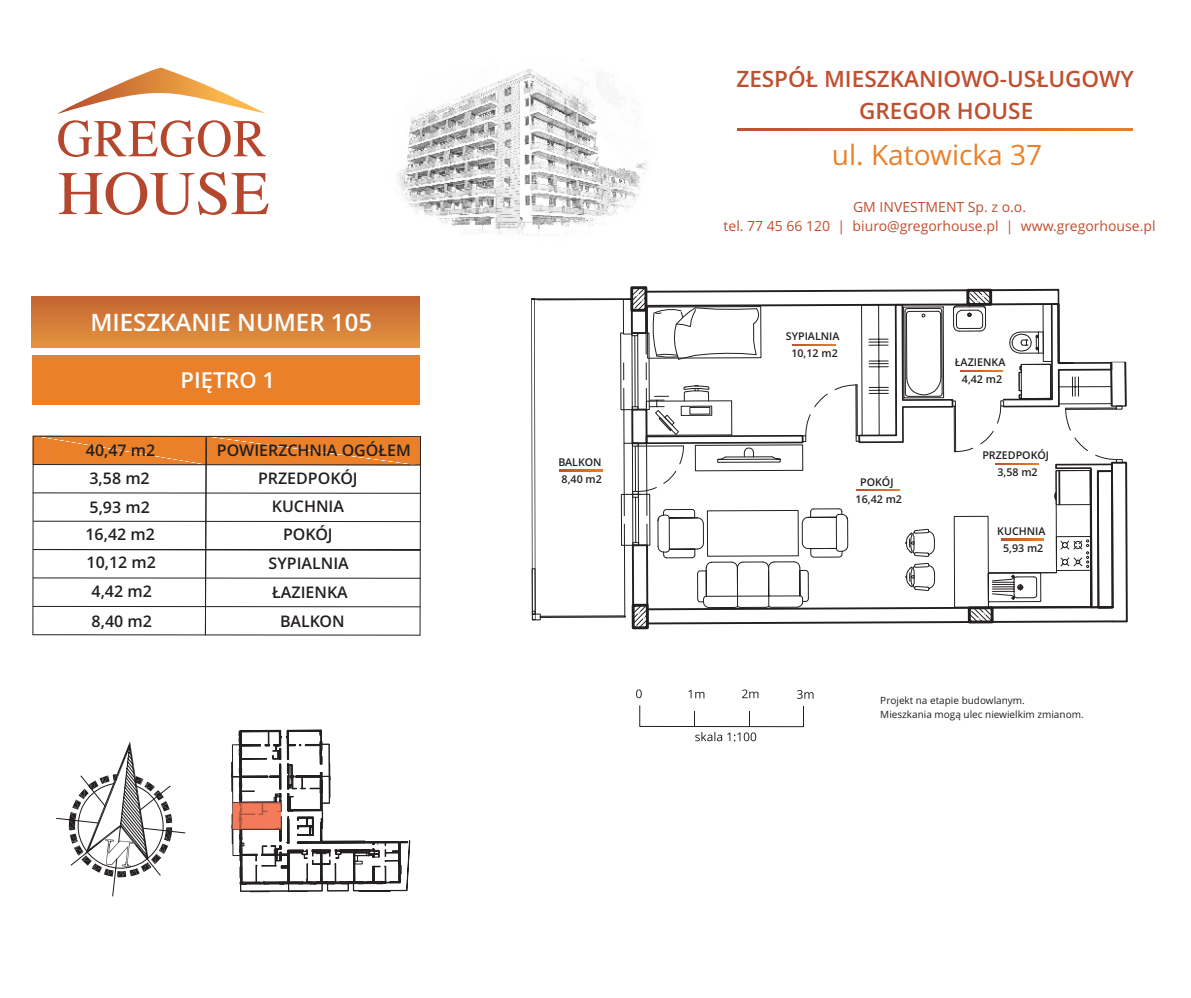
<style>
.page{position:relative;width:1191px;height:998px;background:#fff}
.page>*{position:absolute;margin:0;border:0;box-sizing:border-box;transform-origin:0 0}
.t1{font:28px "Open Sans";color:#ea8029}
.t2{font:600 24px "Open Sans";color:#fff}
.t3{font:600 22.6px "Open Sans";color:#c04f2f}
.t4{font:600 22px "Open Sans";color:#fff}
.t5{font:600 16px/28.6px "Open Sans";color:#231f20}
.t6{font:14px/19px "Open Sans";color:#c04f2f;text-align:center}
.t7{font:600 10.6px/17px "Open Sans";color:#231f20;text-align:center}
.t8{font:10px/13.6px "Open Sans";color:#231f20}
</style>
<div class="page">
<svg style="left:57px;top:68px;width:209px;height:46px"></svg>
<svg style="left:58px;top:120px;width:208px;height:37px"></svg>
<svg style="left:59px;top:172px;width:210px;height:43px"></svg>
<img style="left:397px;top:68px;width:250px;height:168px">
<svg style="left:737px;top:129px;width:395px;height:2px"></svg>
<div style="left:32px;top:297px;width:387px;height:50px;background:linear-gradient(to bottom,#c56532,#e2933f)"></div>
<div style="left:32px;top:355px;width:387px;height:50px;background:#ea8029"></div>
<svg style="left:232px;top:730px;width:178px;height:162px"></svg>
<img style="left:232px;top:802px;width:49px;height:27px">
<svg style="left:56px;top:741px;width:130px;height:156px"></svg>
<svg style="left:639px;top:705px;width:165px;height:36px"></svg>
<svg style="left:636px;top:689px;width:6px;height:9px"></svg>
<svg style="left:688px;top:690px;width:16px;height:8px"></svg>
<svg style="left:742px;top:689px;width:16px;height:9px"></svg>
<svg style="left:797px;top:690px;width:16px;height:9px"></svg>
<hr style="left:419px;top:436px;width:2px;height:199px;background:#231f20">
<svg style="left:32px;top:435px;width:388px;height:201px"></svg>
<div style="left:630px;top:286px;width:17px;height:26px;border:3px solid #231f20"></div>
<div style="left:631px;top:604px;width:18px;height:25px;border:3px solid #231f20"></div>
<svg style="left:531px;top:287px;width:597px;height:341px"></svg>
<div style="left:967px;top:606px;width:26px;height:17px;border:3px solid #231f20"></div>
<h2 class="t2" style="left:90px;top:312px;width:283px">MIESZKANIE NUMER 105</h2>
<h3 class="t4" style="left:180px;top:371px;width:96px">PIÊTRO 1</h3>
<p class="t5" style="left:86px;top:437px;width:71px">40,47 m2</p>
<p class="t5" style="left:217px;top:437px;width:196px">POWIERZCHNIA OGÓ£EM</p>
<p class="t5" style="left:89px;top:466px;width:62px">3,58 m2<br>5,93 m2</p>
<p class="t5" style="left:85px;top:521px;width:72px;text-align:center">16,42 m2<br>10,12 m2<br>4,42 m2</p>
<p class="t5" style="left:258px;top:465px;width:101px">PRZEDPOKÓJ</p>
<p class="t5" style="left:272px;top:494px;width:74px">KUCHNIA</p>
<p class="t5" style="left:283px;top:521px;width:51px">POKÓJ</p>
<p class="t5" style="left:269px;top:550px;width:82px">SYPIALNIA</p>
<p class="t5" style="left:272px;top:579px;width:77px">£AZIENKA</p>
<p class="t5" style="left:92px;top:608px;width:62px">8,40 m2</p>
<p class="t5" style="left:280px;top:608px;width:66px">BALKON</p>
<p class="t7" style="left:558px;top:455px;width:45px">BALKON<br>8,40 m2</p>
<h3 class="t3" style="left:736px;top:70px;width:399px">ZESPÓ£ MIESZKANIOWO-US£UGOWY</h3>
<h3 class="t3" style="left:859px;top:101px;width:176px">GREGOR HOUSE</h3>
<h1 class="t1" style="left:832px;top:144px;width:212px">ul. Katowicka 37</h1>
<p class="t6" style="left:723px;top:199px;width:433px">GM INVESTMENT Sp. z o.o.<br>tel. 77 45 66 120 | biuro@gregorhouse.pl | www.gregorhouse.pl</p>
<p class="t7" style="left:786px;top:329px;width:55px">SYPIALNIA<br>10,12 m2</p>
<p class="t7" style="left:855px;top:474px;width:48px">POKÓJ<br>16,42 m2</p>
<p class="t7" style="left:954px;top:355px;width:52px">£AZIENKA<br>4,42 m2</p>
<p class="t7" style="left:982px;top:448px;width:68px">PRZEDPOKÓJ<br>3,58 m2</p>
<p class="t7" style="left:997px;top:524px;width:50px">KUCHNIA<br>5,93 m2</p>
<p class="t8" style="left:880px;top:695px;width:205px">Projekt na etapie budowlanym.<br>Mieszkania mog¹ ulec niewielkim zmianom.</p>
</div>
